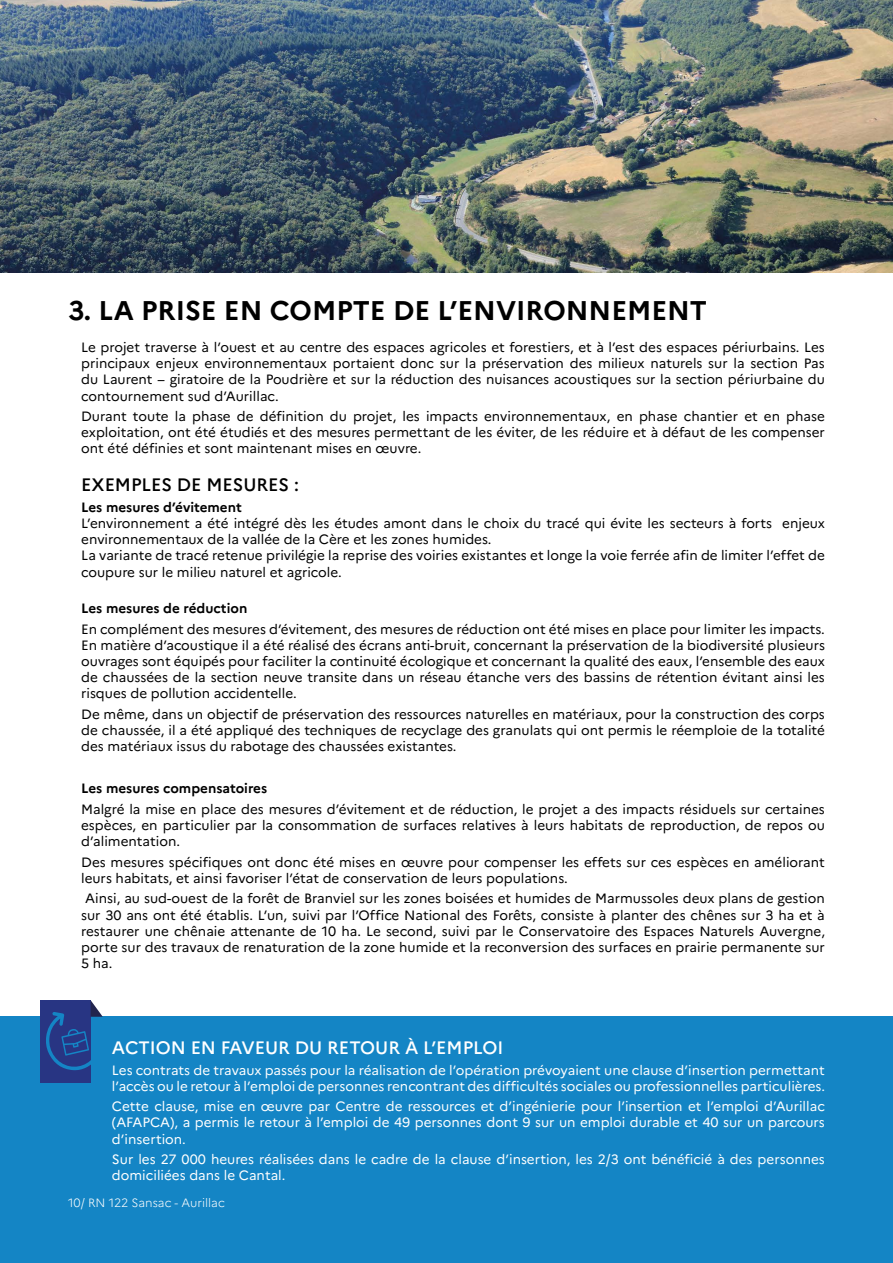
<style>
.page{position:relative;width:893px;height:1263px;background:#fff}
.page>*{position:absolute;margin:0;border:0;box-sizing:border-box;transform-origin:0 0}
.t1{font:700 27px "Marianne";color:#000}
.t2{font:500 18px "Marianne";color:#fff}
.t3{font:500 18px "Marianne";color:#000}
.t4{font:13.5px/16.2px "Marianne";color:#000;text-align:justify}
.t5{font:13.5px/16.2px "Marianne";color:#fff}
.t6{font:700 13.5px "Marianne";color:#000}
.t7{font:300 12px "Marianne";color:#fff}
</style>
<div class="page">
<img style="left:0;top:0;width:893px;height:272px">
<div style="left:0;top:1017px;width:893px;height:246px;background:#1485c5"></div>
<div style="left:40px;top:1000px;width:51px;height:82px;background:#283583"></div>
<svg style="left:46px;top:1000px;width:57px;height:70px"></svg>
<h1 class="t1" style="left:68px;top:293px;width:640px">3. LA PRISE EN COMPTE DE L’ENVIRONNEMENT</h1>
<p class="t4" style="left:81px;top:339px;width:745px">Le projet traverse à l’ouest et au centre des espaces agricoles et forestiers, et à l’est des espaces périurbains. Les principaux enjeux environnementaux portaient donc sur la préservation des milieux naturels sur la section Pas du Laurent − giratoire de la Poudrière et sur la réduction des nuisances acoustiques sur la section périurbaine du contournement sud d’Aurillac.</p>
<p class="t4" style="left:81px;top:408px;width:745px">Durant toute la phase de définition du projet, les impacts environnementaux, en phase chantier et en phase exploitation, ont été étudiés et des mesures permettant de les éviter, de les réduire et à défaut de les compenser ont été définies et sont maintenant mises en œuvre.</p>
<h2 class="t3" style="left:81px;top:474px;width:219px">EXEMPLES DE MESURES :</h2>
<p class="t6" style="left:81px;top:499px;width:162px">Les mesures d’évitement</p>
<p class="t4" style="left:81px;top:515px;width:745px;text-align:left">L’environnement a été intégré dès les études amont dans le choix du tracé qui évite les secteurs à forts enjeux environnementaux de la vallée de la Cère et les zones humides.<br>La variante de tracé retenue privilégie la reprise des voiries existantes et longe la voie ferrée afin de limiter l’effet de coupure sur le milieu naturel et agricole.</p>
<p class="t6" style="left:81px;top:600px;width:168px">Les mesures de réduction</p>
<p class="t4" style="left:81px;top:621px;width:745px">En complément des mesures d’évitement, des mesures de réduction ont été mises en place pour limiter les impacts.<br>En matière d’acoustique il a été réalisé des écrans anti-bruit, concernant la préservation de la biodiversité plusieurs ouvrages sont équipés pour faciliter la continuité écologique et concernant la qualité des eaux, l’ensemble des eaux de chaussées de la section neuve transite dans un réseau étanche vers des bassins de rétention évitant ainsi les risques de pollution accidentelle.</p>
<p class="t4" style="left:81px;top:706px;width:745px">De même, dans un objectif de préservation des ressources naturelles en matériaux, pour la construction des corps de chaussée, il a été appliqué des techniques de recyclage des granulats qui ont permis le réemploie de la totalité des matériaux issus du rabotage des chaussées existantes.</p>
<p class="t6" style="left:81px;top:780px;width:187px">Les mesures compensatoires</p>
<p class="t4" style="left:81px;top:801px;width:745px">Malgré la mise en place des mesures d’évitement et de réduction, le projet a des impacts résiduels sur certaines espèces, en particulier par la consommation de surfaces relatives à leurs habitats de reproduction, de repos ou d’alimentation.</p>
<p class="t4" style="left:81px;top:854px;width:745px">Des mesures spécifiques ont donc été mises en œuvre pour compenser les effets sur ces espèces en améliorant leurs habitats, et ainsi favoriser l’état de conservation de leurs populations.</p>
<p class="t4" style="left:81px;top:890px;width:745px">Ainsi, au sud-ouest de la forêt de Branviel sur les zones boisées et humides de Marmussoles deux plans de gestion sur 30 ans ont été établis. L’un, suivi par l’Office National des Forêts, consiste à planter des chênes sur 3 ha et à restaurer une chênaie attenante de 10 ha. Le second, suivi par le Conservatoire des Espaces Naturels Auvergne, porte sur des travaux de renaturation de la zone humide et la reconversion des surfaces en prairie permanente sur 5 ha.</p>
<h2 class="t2" style="left:112px;top:1037px;width:393px">ACTION EN FAVEUR DU RETOUR À L’EMPLOI</h2>
<p class="t5" style="left:112px;top:1062px;width:714px">Les contrats de travaux passés pour la réalisation de l’opération prévoyaient une clause d’insertion permettant l’accès ou le retour à l’emploi de personnes rencontrant des difficultés sociales ou professionnelles particulières.</p>
<p class="t5" style="left:112px;top:1098px;width:714px;text-align:justify">Cette clause, mise en œuvre par Centre de ressources et d’ingénierie pour l’insertion et l’emploi d’Aurillac (AFAPCA), a permis le retour à l’emploi de 49 personnes dont 9 sur un emploi durable et 40 sur un parcours d’insertion.</p>
<p class="t5" style="left:112px;top:1151px;width:714px">Sur les 27 000 heures réalisées dans le cadre de la clause d’insertion, les 2/3 ont bénéficié à des personnes domiciliées dans le Cantal.</p>
<p class="t7" style="left:68px;top:1195px;width:158px">10/ RN 122 Sansac - Aurillac</p>
</div>
